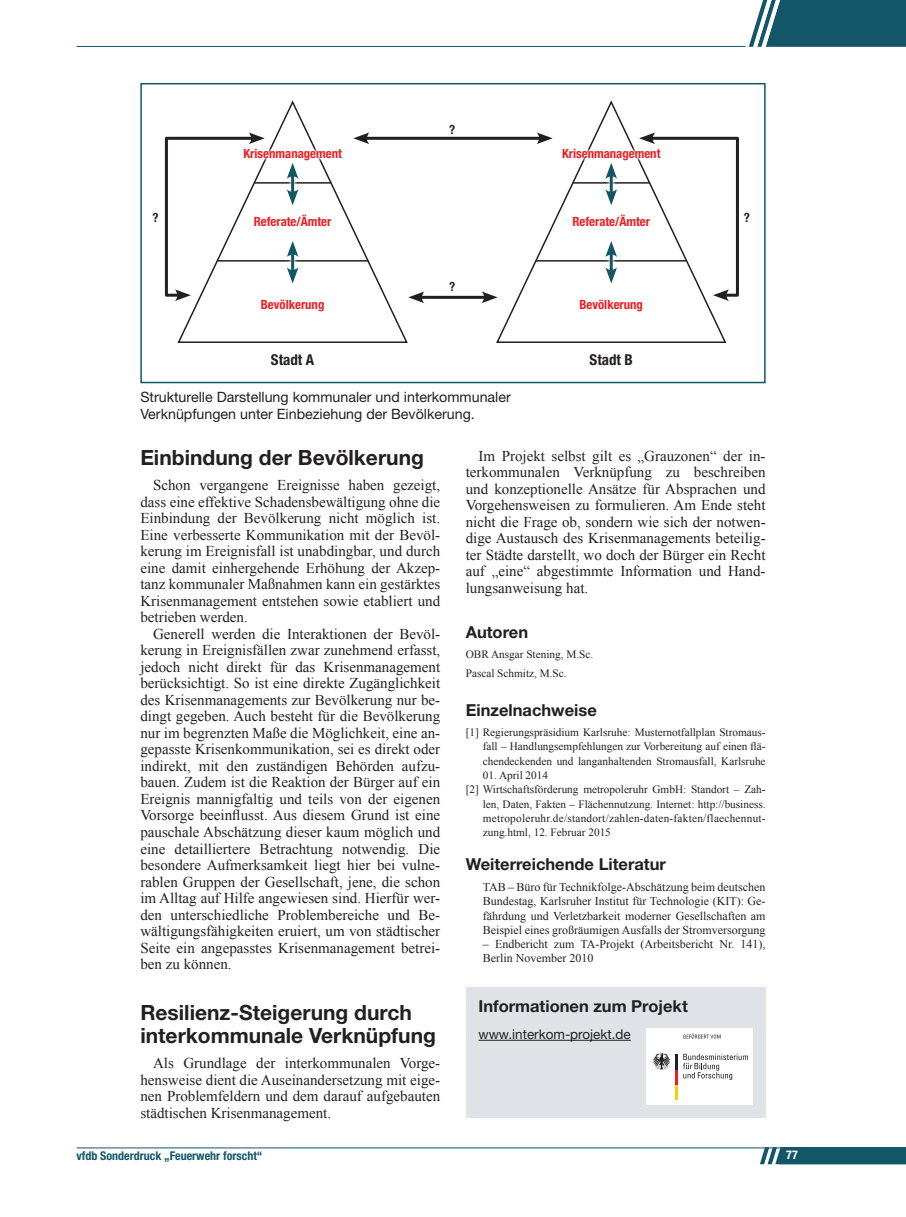
<style>
.page{position:relative;width:906px;height:1217px;background:#fff}
.page>*{position:absolute;margin:0;border:0;box-sizing:border-box;transform-origin:0 0}
.t1{font:700 21px/23.2px "Helvetica Neue LT Std";color:#231f20}
.t2{font:700 16.5px "Helvetica Neue LT Std";color:#231f20}
.t3{font:15px/16.5px "Times New Roman";color:#231f20;text-align:justify}
.t4{font:700 condensed 15px "Helvetica Neue LT Std";color:#231f20}
.t5{font:14.25px/16.5px "Helvetica Neue LT Std";color:#231f20}
.t6{font:13.5px "Helvetica Neue LT Std";color:#231f20}
.t7{font:700 condensed 12.75px "Helvetica Neue LT Std";color:#ee1d23}
.t8{font:700 condensed 12.75px "Helvetica Neue LT Std";color:#231f20}
.t9{font:12px/14.2px "Times New Roman";color:#231f20;text-align:justify}
.t10{font:700 condensed 12px "Helvetica Neue LT Std";color:#125668}
.t11{font:700 condensed 12px "Helvetica Neue LT Std";color:#fff}
.t12{font:11.25px/14.2px "Times New Roman";color:#231f20}
.t13{font:11.25px "Times New Roman";letter-spacing:.02em;color:#231f20}
</style>
<div class="page">
<hr style="left:77px;top:1147px;width:829px;height:1px;background:#125668">
<svg style="left:749px;top:0;width:157px;height:47px;background:#2a6777"></svg>
<svg style="left:760px;top:1147px;width:146px;height:16px;background:#206071"></svg>
<hr style="left:77px;top:46px;width:668px;height:1px;background:#125668">
<div style="left:140px;top:83px;width:625px;height:300px;border:2px solid #125668"></div>
<div style="left:466px;top:986px;width:299px;height:131px;background:#dfe3e7"></div>
<div style="left:646px;top:1028px;width:107px;height:76px;background:#fff"></div>
<svg style="left:683px;top:1053px;width:65px;height:26px"></svg>
<hr style="left:675px;top:1084px;width:3px;height:15px;background:#f4cf02">
<hr style="left:675px;top:1068px;width:3px;height:16px;background:#ee1d23">
<hr style="left:675px;top:1053px;width:3px;height:15px;background:#231f20">
<svg style="left:652px;top:1053px;width:18px;height:16px"></svg>
<svg style="left:683px;top:1033px;width:37px;height:5px"></svg>
<hr style="left:478px;top:1039px;width:153px;height:1px;background:#231f20">
<svg style="left:177px;top:100px;width:232px;height:243px"></svg>
<hr style="left:217px;top:260px;width:151px;height:1px;background:#231f20">
<hr style="left:254px;top:182px;width:77px;height:1px;background:#231f20">
<svg style="left:495px;top:100px;width:232px;height:243px"></svg>
<hr style="left:535px;top:260px;width:152px;height:1px;background:#231f20">
<hr style="left:573px;top:182px;width:77px;height:1px;background:#231f20">
<div style="left:283px;top:237px;width:19px;height:50px;background:#fff"></div>
<hr style="left:291px;top:251px;width:3px;height:22px;background:#125668">
<svg style="left:287px;top:241px;width:11px;height:16px"></svg>
<svg style="left:287px;top:267px;width:11px;height:16px"></svg>
<div style="left:602px;top:237px;width:18px;height:50px;background:#fff"></div>
<hr style="left:610px;top:251px;width:3px;height:22px;background:#125668">
<svg style="left:605px;top:241px;width:12px;height:16px"></svg>
<svg style="left:605px;top:267px;width:12px;height:16px"></svg>
<div style="left:283px;top:159px;width:19px;height:50px;background:#fff"></div>
<hr style="left:291px;top:173px;width:3px;height:22px;background:#125668">
<svg style="left:287px;top:164px;width:11px;height:15px"></svg>
<svg style="left:287px;top:189px;width:11px;height:16px"></svg>
<div style="left:602px;top:159px;width:18px;height:50px;background:#fff"></div>
<hr style="left:610px;top:173px;width:3px;height:22px;background:#125668">
<svg style="left:605px;top:164px;width:12px;height:15px"></svg>
<svg style="left:605px;top:189px;width:12px;height:16px"></svg>
<div style="left:240px;top:145px;width:105px;height:19px;background:#fff"></div>
<div style="left:559px;top:145px;width:105px;height:19px;background:#fff"></div>
<svg style="left:164px;top:132px;width:101px;height:169px"></svg>
<svg style="left:639px;top:132px;width:100px;height:169px"></svg>
<hr style="left:364px;top:137px;width:178px;height:3px;background:#231f20">
<svg style="left:353px;top:132px;width:16px;height:12px"></svg>
<svg style="left:536px;top:132px;width:16px;height:12px"></svg>
<hr style="left:419px;top:296px;width:68px;height:3px;background:#231f20">
<svg style="left:408px;top:291px;width:16px;height:12px"></svg>
<svg style="left:481px;top:291px;width:16px;height:12px"></svg>
<p class="t8" style="left:449px;top:121px;width:8px">?</p>
<p class="t7" style="left:243px;top:146px;width:100px">Krisenmanagement</p>
<p class="t7" style="left:562px;top:146px;width:100px">Krisenmanagement</p>
<p class="t8" style="left:153px;top:210px;width:8px">?</p>
<p class="t8" style="left:744px;top:210px;width:8px">?</p>
<p class="t7" style="left:254px;top:214px;width:79px">Referate/Ämter</p>
<p class="t7" style="left:572px;top:214px;width:79px">Referate/Ämter</p>
<p class="t8" style="left:449px;top:279px;width:8px">?</p>
<p class="t7" style="left:261px;top:296px;width:65px">Bevölkerung</p>
<p class="t7" style="left:579px;top:296px;width:65px">Bevölkerung</p>
<p class="t4" style="left:271px;top:350px;width:45px">Stadt A</p>
<p class="t4" style="left:589px;top:350px;width:45px">Stadt B</p>
<p class="t5" style="left:140px;top:388px;width:372px">Strukturelle Darstellung kommunaler und interkommunaler<br>Verknüpfungen unter Einbeziehung der Bevölkerung.</p>
<p class="t3" style="left:466px;top:447px;width:301px;text-indent:13px">Im Projekt selbst gilt es „Grauzonen“ der in&shy;terkommunalen Verknüpfung zu beschreiben und konzeptionelle Ansätze für Absprachen und Vorgehensweisen zu formulieren. Am Ende steht nicht die Frage ob, sondern wie sich der notwen&shy;dige Austausch des Krisenmanagements beteilig&shy;ter Städte darstellt, wo doch der Bürger ein Recht auf „eine“ abgestimmte Information und Hand&shy;lungsanweisung hat.</p>
<p class="t2" style="left:466px;top:621px;width:64px">Autoren</p>
<p class="t12" style="left:466px;top:645px;width:129px;line-height:18.5px">OBR Ansgar Stening, M.Sc.<br>Pascal Schmitz, M.Sc.</p>
<p class="t2" style="left:466px;top:699px;width:133px">Einzelnachweise</p>
<p class="t12" style="left:483px;top:725px;width:284px;text-align:justify;text-indent:-17px">[1] Regierungspräsidium Karlsruhe: Musternotfallplan Stromaus&shy;fall – Handlungsempfehlungen zur Vorbereitung auf einen flä&shy;chendeckenden und langanhaltenden Stromausfall, Karlsruhe</p>
<p class="t12" style="left:483px;top:767px;width:67px">01. April 2014</p>
<p class="t12" style="left:466px;top:782px;width:301px">[2] Wirtschaftsförderung metropoleruhr GmbH: Standort – Zah-</p>
<p class="t12" style="left:483px;top:796px;width:284px">len, Daten, Fakten – Flächennutzung. Internet: http://business.</p>
<p class="t13" style="left:483px;top:810px;width:284px">metropoleruhr.de/standort/zahlen-daten-fakten/flaechennut-</p>
<p class="t12" style="left:483px;top:824px;width:130px">zung.html, 12. Februar 2015</p>
<p class="t2" style="left:466px;top:854px;width:202px">Weiterreichende Literatur</p>
<p class="t9" style="left:483px;top:879px;width:284px">TAB – Büro für Technikfolge-Abschätzung beim deutschen Bundestag, Karlsruher Institut für Technologie (KIT): Ge&shy;fährdung und Verletzbarkeit moderner Gesellschaften am Beispiel eines großräumigen Ausfalls der Stromversorgung</p>
<p class="t9" style="left:483px;top:936px;width:284px">– Endbericht zum TA-Projekt (Arbeitsbericht Nr. 141),<br>Berlin November 2010</p>
<p class="t2" style="left:478px;top:995px;width:211px">Informationen zum Projekt</p>
<p class="t6" style="left:478px;top:1025px;width:154px">www.interkom-projekt.de</p>
<p class="t1" style="left:140px;top:445px;width:285px">Einbindung der Bevölkerung</p>
<p class="t3" style="left:153px;top:476px;width:289px">Schon vergangene Ereignisse haben gezeigt,</p>
<p class="t3" style="left:140px;top:493px;width:301px">dass eine effektive Schadensbewältigung ohne die</p>
<p class="t3" style="left:140px;top:509px;width:301px">Einbindung der Bevölkerung nicht möglich ist.</p>
<p class="t3" style="left:140px;top:526px;width:301px">Eine verbesserte Kommunikation mit der Bevöl-</p>
<p class="t3" style="left:140px;top:542px;width:301px">kerung im Ereignisfall ist unabdingbar, und durch</p>
<p class="t3" style="left:140px;top:559px;width:301px">eine damit einhergehende Erhöhung der Akzep-</p>
<p class="t3" style="left:140px;top:575px;width:301px">tanz kommunaler Maßnahmen kann ein gestärktes</p>
<p class="t3" style="left:140px;top:592px;width:301px">Krisenmanagement entstehen sowie etabliert und</p>
<p class="t3" style="left:140px;top:608px;width:109px">betrieben werden.</p>
<p class="t3" style="left:153px;top:625px;width:289px">Generell werden die Interaktionen der Bevöl-</p>
<p class="t3" style="left:140px;top:641px;width:301px">kerung in Ereignisfällen zwar zunehmend erfasst,</p>
<p class="t3" style="left:140px;top:658px;width:301px">jedoch nicht direkt für das Krisenmanagement</p>
<p class="t3" style="left:140px;top:674px;width:301px">berücksichtigt. So ist eine direkte Zugänglichkeit</p>
<p class="t3" style="left:140px;top:691px;width:301px">des Krisenmanagements zur Bevölkerung nur be-</p>
<p class="t3" style="left:140px;top:707px;width:301px">dingt gegeben. Auch besteht für die Bevölkerung</p>
<p class="t3" style="left:140px;top:724px;width:301px">nur im begrenzten Maße die Möglichkeit, eine an-</p>
<p class="t3" style="left:140px;top:740px;width:301px">gepasste Krisenkommunikation, sei es direkt oder</p>
<p class="t3" style="left:140px;top:757px;width:301px">indirekt, mit den zuständigen Behörden aufzu-</p>
<p class="t3" style="left:140px;top:773px;width:301px">bauen. Zudem ist die Reaktion der Bürger auf ein</p>
<p class="t3" style="left:140px;top:790px;width:301px">Ereignis mannigfaltig und teils von der eigenen</p>
<p class="t3" style="left:140px;top:806px;width:301px">Vorsorge beeinflusst. Aus diesem Grund ist eine</p>
<p class="t3" style="left:140px;top:823px;width:301px">pauschale Abschätzung dieser kaum möglich und</p>
<p class="t3" style="left:140px;top:839px;width:301px">eine detailliertere Betrachtung notwendig. Die</p>
<p class="t3" style="left:140px;top:856px;width:301px">besondere Aufmerksamkeit liegt hier bei vulne-</p>
<p class="t3" style="left:140px;top:872px;width:301px">rablen Gruppen der Gesellschaft, jene, die schon</p>
<p class="t3" style="left:140px;top:889px;width:301px">im Alltag auf Hilfe angewiesen sind. Hierfür wer-</p>
<p class="t3" style="left:140px;top:905px;width:301px">den unterschiedliche Problembereiche und Be-</p>
<p class="t3" style="left:140px;top:922px;width:301px">wältigungsfähigkeiten eruiert, um von städtischer</p>
<p class="t3" style="left:140px;top:938px;width:301px">Seite ein angepasstes Krisenmanagement betrei-</p>
<p class="t3" style="left:140px;top:955px;width:93px">ben zu können.</p>
<p class="t1" style="left:140px;top:1000px;width:297px">Resilienz-Steigerung durch interkommunale Verknüpfung</p>
<p class="t3" style="left:140px;top:1054px;width:301px;text-indent:13px">Als Grundlage der interkommunalen Vorge&shy;hensweise dient die Auseinandersetzung mit eige&shy;nen Problemfeldern und dem darauf aufgebauten städtischen Krisenmanagement.</p>
<p class="t10" style="left:100px;top:1147px;width:34px">2/2015</p>
<p class="t10" style="left:77px;top:1148px;width:187px">vfdb Sonderdruck „Feuerwehr forscht“</p>
<p class="t11" style="left:786px;top:1147px;width:16px">7787</p>
</div>
